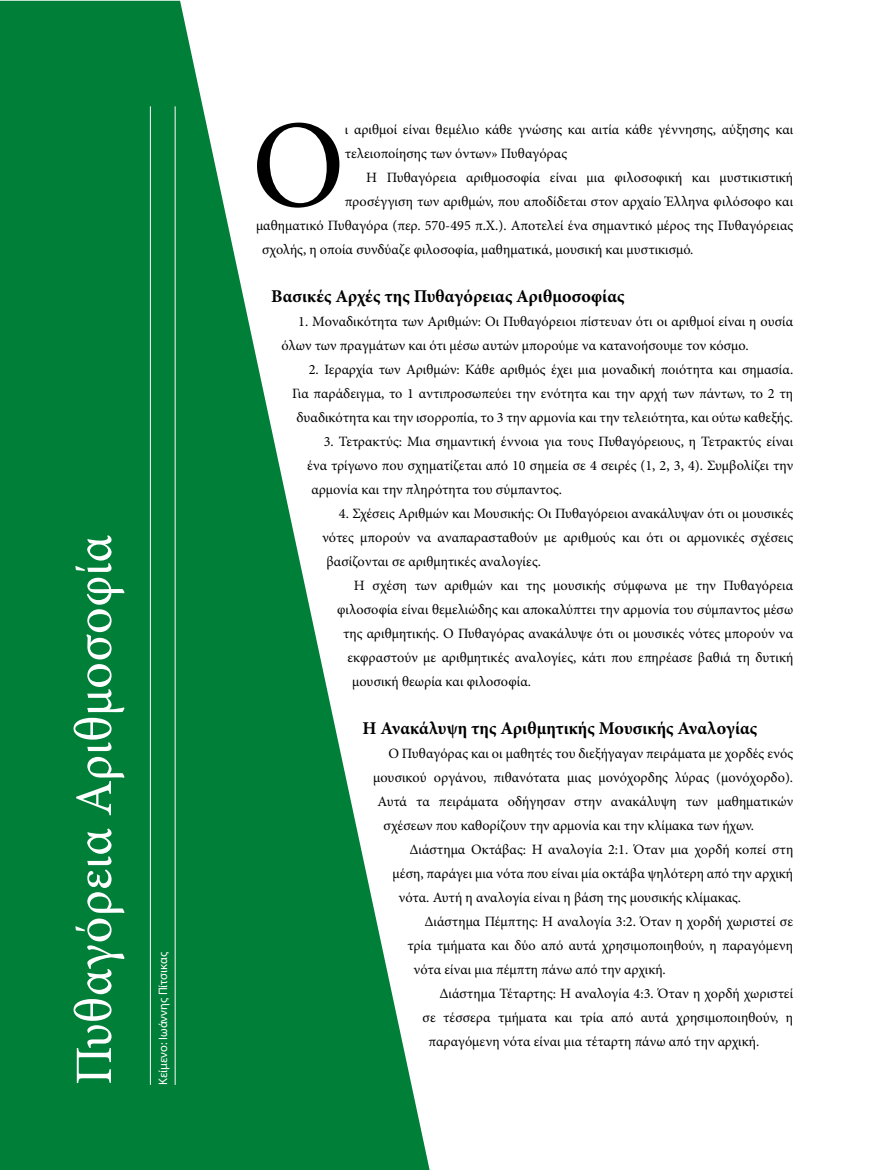
<style>
.page{position:relative;width:872px;height:1170px;background:#fff}
.page>*{position:absolute;margin:0;border:0;box-sizing:border-box;transform-origin:0 0}
.t1{font:124.95px "Minion Pro";color:#000}
.t2{font:52.5px "Minion Pro";letter-spacing:.005em;color:#fff}
.t3{font:700 18px "Minion Pro";letter-spacing:.005em;color:#000}
.t4{font:14.25px/24px "Minion Pro";color:#000}
.t5{font:12.3px "Myriad Pro";color:#fff}
</style>
<div class="page">
<svg style="left:0;top:1px;width:429px;height:1168px;fill:#007f39"></svg>
<hr style="left:150px;top:106px;width:1px;height:978px;background:#fff">
<hr style="left:175px;top:106px;width:1px;height:978px;background:#fff">
<h2 class="t2" style="left:59px;top:1084px;width:551px;rotate:-90deg">Πυθαγόρεια Αριθμοσοφία</h2>
<p class="t5" style="left:155px;top:1084px;width:134px;rotate:-90deg">Κείμενο: Ιωάννης Πίτσικας</p>
<h1 class="t1" style="left:251px;top:82px;width:95px">Ο</h1>
<p class="t4" style="left:345px;top:117px;width:450px">ι αριθμοί είναι θεμέλιο κάθε γνώσης και αιτία κάθε γέννησης, αύξησης και τελειοποίησης των όντων» Πυθαγόρας</p>
<p class="t4" style="left:366px;top:165px;width:428px">Η Πυθαγόρεια αριθμοσοφία είναι μια φιλοσοφική και μυστικιστική</p>
<p class="t4" style="left:345px;top:189px;width:450px">προσέγγιση των αριθμών, που αποδίδεται στον αρχαίο Έλληνα φιλόσοφο και</p>
<p class="t4" style="left:256px;top:213px;width:538px">μαθηματικό Πυθαγόρα (περ. 570-495 π.Χ.). Αποτελεί ένα σημαντικό μέρος της Πυθαγόρειας</p>
<p class="t4" style="left:262px;top:237px;width:433px">σχολής, η οποία συνδύαζε φιλοσοφία, μαθηματικά, μουσική και μυστικισμό.</p>
<p class="t3" style="left:271px;top:283px;width:355px">Βασικές Αρχές της Πυθαγόρειας Αριθμοσοφίας</p>
<p class="t4" style="left:281px;top:309px;width:513px;text-indent:17px">1. Μοναδικότητα των Αριθμών: Οι Πυθαγόρειοι πίστευαν ότι οι αριθμοί είναι η ουσία όλων των πραγμάτων και ότι μέσω αυτών μπορούμε να κατανοήσουμε τον κόσμο.</p>
<p class="t4" style="left:292px;top:357px;width:503px;text-align:right">2. Ιεραρχία των Αριθμών: Κάθε αριθμός έχει μια μοναδική ποιότητα και σημασία.<br>Για παράδειγμα, το 1 αντιπροσωπεύει την ενότητα και την αρχή των πάντων, το 2 τη δυαδικότητα και την ισορροπία, το 3 την αρμονία και την τελειότητα, και ούτω καθεξής.</p>
<p class="t4" style="left:324px;top:429px;width:471px">3. Τετρακτύς: Μια σημαντική έννοια για τους Πυθαγόρειους, η Τετρακτύς είναι</p>
<p class="t4" style="left:307px;top:453px;width:488px">ένα τρίγωνο που σχηματίζεται από 10 σημεία σε 4 σειρές (1, 2, 3, 4). Συμβολίζει την</p>
<p class="t4" style="left:311px;top:477px;width:252px">αρμονία και την πληρότητα του σύμπαντος.</p>
<p class="t4" style="left:339px;top:501px;width:456px">4. Σχέσεις Αριθμών και Μουσικής: Οι Πυθαγόρειοι ανακάλυψαν ότι οι μουσικές</p>
<p class="t4" style="left:322px;top:525px;width:473px">νότες μπορούν να αναπαρασταθούν με αριθμούς και ότι οι αρμονικές σχέσεις</p>
<p class="t4" style="left:326px;top:549px;width:216px">βασίζονται σε αριθμητικές αναλογίες.</p>
<p class="t4" style="left:354px;top:573px;width:441px">Η σχέση των αριθμών και της μουσικής σύμφωνα με την Πυθαγόρεια</p>
<p class="t4" style="left:337px;top:597px;width:457px">φιλοσοφία είναι θεμελιώδης και αποκαλύπτει την αρμονία του σύμπαντος μέσω</p>
<p class="t4" style="left:343px;top:621px;width:452px">της αριθμητικής. Ο Πυθαγόρας ανακάλυψε ότι οι μουσικές νότες μπορούν να</p>
<p class="t4" style="left:347px;top:645px;width:447px">εκφραστούν με αριθμητικές αναλογίες, κάτι που επηρέασε βαθιά τη δυτική</p>
<p class="t4" style="left:352px;top:669px;width:180px">μουσική θεωρία και φιλοσοφία.</p>
<p class="t3" style="left:362px;top:715px;width:396px">Η Ανακάλυψη της Αριθμητικής Μουσικής Αναλογίας</p>
<p class="t4" style="left:388px;top:741px;width:406px">Ο Πυθαγόρας και οι μαθητές του διεξήγαγαν πειράματα με χορδές ενός</p>
<p class="t4" style="left:373px;top:765px;width:422px">μουσικού οργάνου, πιθανότατα μιας μονόχορδης λύρας (μονόχορδο).</p>
<p class="t4" style="left:377px;top:789px;width:417px">Αυτά τα πειράματα οδήγησαν στην ανακάλυψη των μαθηματικών</p>
<p class="t4" style="left:383px;top:813px;width:372px">σχέσεων που καθορίζουν την αρμονία και την κλίμακα των ήχων.</p>
<p class="t4" style="left:409px;top:837px;width:385px">Διάστημα Οκτάβας: Η αναλογία 2:1. Όταν μια χορδή κοπεί στη</p>
<p class="t4" style="left:392px;top:861px;width:402px">μέση, παράγει μια νότα που είναι μία οκτάβα ψηλότερη από την αρχική</p>
<p class="t4" style="left:398px;top:885px;width:344px">νότα. Αυτή η αναλογία είναι η βάση της μουσικής κλίμακας.</p>
<p class="t4" style="left:424px;top:909px;width:370px">Διάστημα Πέμπτης: Η αναλογία 3:2. Όταν η χορδή χωριστεί σε</p>
<p class="t4" style="left:407px;top:933px;width:387px">τρία τμήματα και δύο από αυτά χρησιμοποιηθούν, η παραγόμενη</p>
<p class="t4" style="left:413px;top:957px;width:254px">νότα είναι μια πέμπτη πάνω από την αρχική.</p>
<p class="t4" style="left:439px;top:981px;width:355px">Διάστημα Τέταρτης: Η αναλογία 4:3. Όταν η χορδή χωριστεί</p>
<p class="t4" style="left:422px;top:1005px;width:372px">σε τέσσερα τμήματα και τρία από αυτά χρησιμοποιηθούν, η</p>
<p class="t4" style="left:428px;top:1029px;width:332px">παραγόμενη νότα είναι μια τέταρτη πάνω από την αρχική.</p>
</div>
